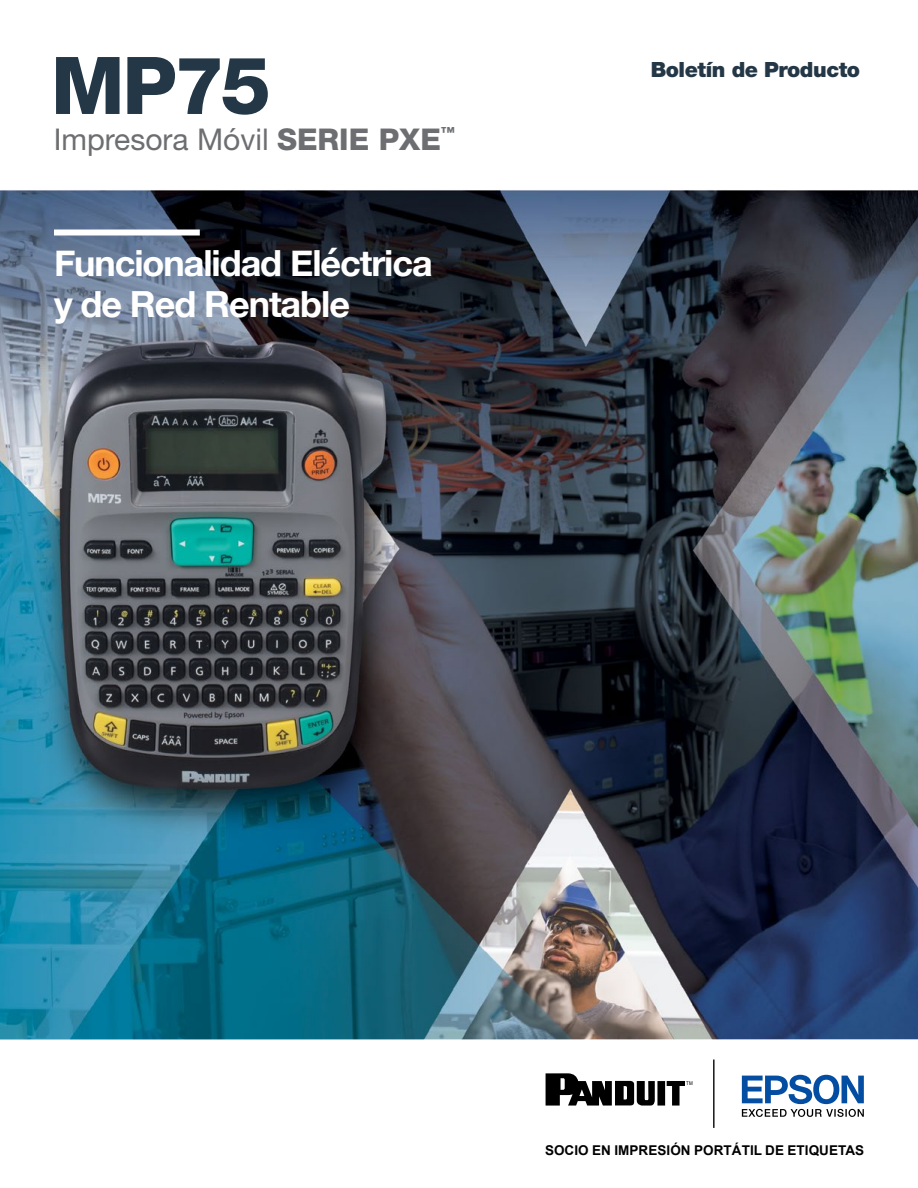
<style>
.page{position:relative;width:918px;height:1188px;background:#fff}
.page>*{position:absolute;margin:0;border:0;box-sizing:border-box;transform-origin:0 0}
.t1{font:800 79.65px "Helvetica Neue LT Std";color:#243746}
.t2{font:700 36px/40.3px "Helvetica Neue";letter-spacing:-.03em;color:#fff}
.t3{font:30px "Helvetica Neue LT Std";color:#6d6e71}
.t4{font:900 21px "Helvetica Neue LT Std";letter-spacing:-.02em;color:#243746}
.t5{font:700 13.5px "Arial";letter-spacing:.005em;color:#000}
.t6{font:5.25px "Arial";color:#000;scale:.87 1}
.s1{font-weight:800}
</style>
<div class="page">
<img style="left:0;top:190px;width:918px;height:849px">
<hr style="left:713px;top:1060px;width:2px;height:68px;background:#000">
<svg style="left:742px;top:1075px;width:122px;height:42px"></svg>
<svg style="left:546px;top:1073px;width:139px;height:33px"></svg>
<div style="left:54px;top:230px;width:146px;height:6px;background:#fff"></div>
<h1 class="t1" style="left:51px;top:38px;width:222px">MP75</h1>
<p class="t3" style="left:54px;top:121px;width:403px">Impresora Móvil <span class="s1">SERIE PXE</span><sup>™</sup></p>
<p class="t2" style="left:54px;top:244px;width:380px">Funcionalidad Eléctrica y de Red Rentable</p>
<p class="t4" style="left:651px;top:57px;width:211px">Boletín de Producto</p>
<p class="t6" style="left:686px;top:1079px;width:9px">TM</p>
<p class="t5" style="left:545px;top:1141px;width:321px">SOCIO EN IMPRESIÓN PORTÁTIL DE ETIQUETAS</p>
</div>
